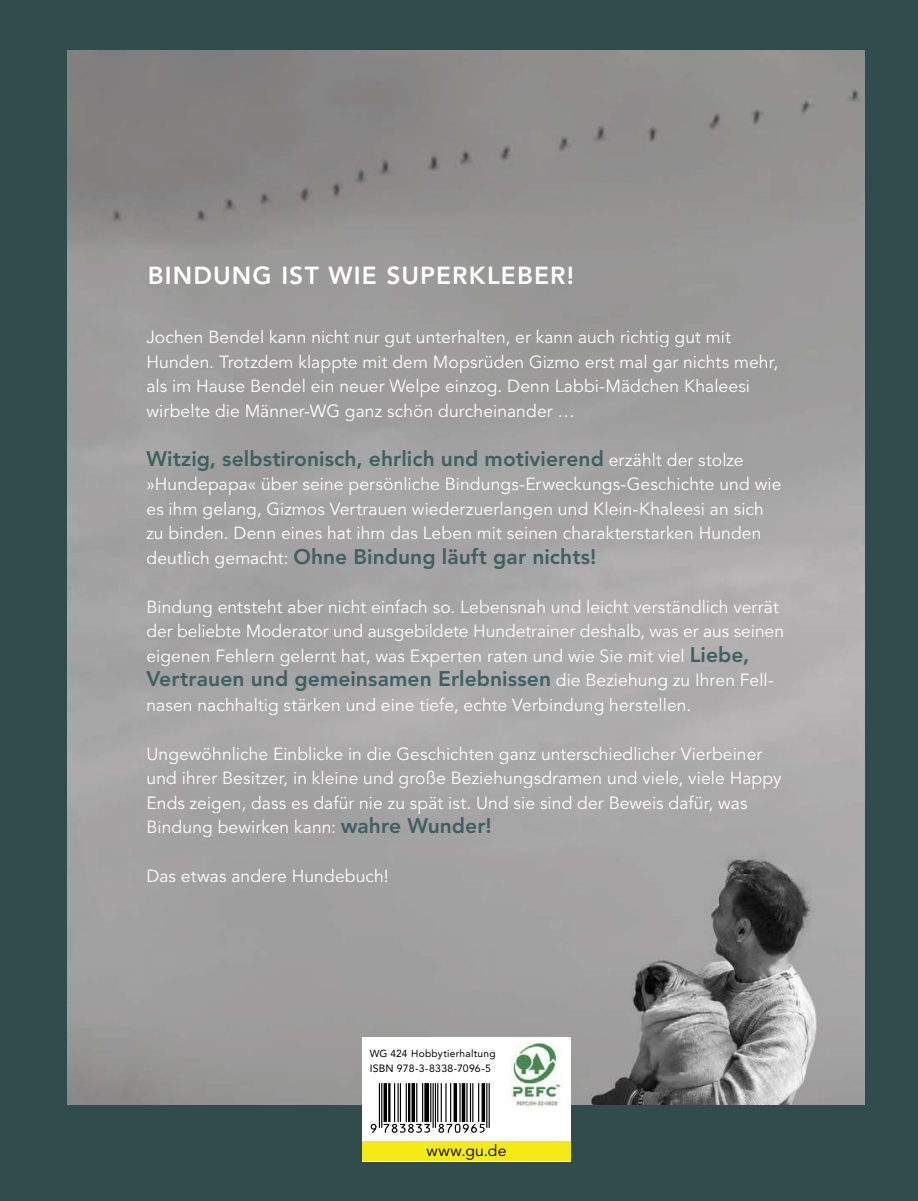
<style>
.page{position:relative;width:918px;height:1201px;background:#fff}
.page>*{position:absolute;margin:0;border:0;box-sizing:border-box;transform-origin:0 0}
.t1{font:800 24.5px "Avenir LT Std";letter-spacing:.045em;color:#fff}
.t2{font:800 21px "Avenir LT Std";letter-spacing:.005em;color:#405f62}
.t3{font:17.5px/24.5px "Avenir LT Std";letter-spacing:.005em;color:#fff}
.t4{font:15.75px "Avenir LT Std";letter-spacing:.025em;color:#000}
.t5{font:10.5px "Avenir LT Std";letter-spacing:.02em;color:#000}
.t6{font:10.15px "Avenir LT Std";letter-spacing:.025em;color:#000}
.s1{font-weight:400;font-size:17.5px;color:#fff}
.s2{font-weight:800;font-size:21px;color:#405f62}
</style>
<div class="page">
<div style="left:0;top:0;width:918px;height:1200px;background:#304c4c"></div>
<img style="left:68px;top:51px;width:797px;height:1053px">
<div style="left:362px;top:1037px;width:208px;height:124px;background:#fff"></div>
<img style="left:510px;top:1042px;width:51px;height:66px">
<div style="left:362px;top:1141px;width:208px;height:20px;background:#f4eb15"></div>
<hr style="left:488px;top:1083px;width:2px;height:44px;background:#000">
<hr style="left:486px;top:1083px;width:1px;height:44px;background:#000">
<svg style="left:481px;top:1083px;width:4px;height:39px"></svg>
<hr style="left:478px;top:1083px;width:1px;height:39px;background:#000">
<hr style="left:472px;top:1083px;width:1px;height:39px;background:#000">
<hr style="left:470px;top:1083px;width:1px;height:39px;background:#000">
<hr style="left:466px;top:1083px;width:1px;height:39px;background:#000">
<hr style="left:462px;top:1083px;width:3px;height:39px;background:#000">
<hr style="left:459px;top:1083px;width:1px;height:39px;background:#000">
<svg style="left:453px;top:1083px;width:4px;height:39px"></svg>
<hr style="left:450px;top:1083px;width:1px;height:39px;background:#000">
<hr style="left:445px;top:1083px;width:1px;height:39px;background:#000">
<hr style="left:441px;top:1083px;width:1px;height:39px;background:#000">
<hr style="left:437px;top:1083px;width:1px;height:39px;background:#000">
<hr style="left:435px;top:1083px;width:1px;height:44px;background:#000">
<hr style="left:432px;top:1083px;width:2px;height:44px;background:#000">
<hr style="left:430px;top:1083px;width:1px;height:39px;background:#000">
<div style="left:424px;top:1083px;width:5px;height:39px;background:#000"></div>
<hr style="left:422px;top:1083px;width:1px;height:39px;background:#000">
<hr style="left:416px;top:1083px;width:1px;height:39px;background:#000">
<svg style="left:411px;top:1083px;width:4px;height:39px"></svg>
<hr style="left:408px;top:1083px;width:2px;height:39px;background:#000">
<hr style="left:406px;top:1083px;width:1px;height:39px;background:#000">
<hr style="left:400px;top:1083px;width:1px;height:39px;background:#000">
<hr style="left:397px;top:1083px;width:2px;height:39px;background:#000">
<hr style="left:394px;top:1083px;width:1px;height:39px;background:#000">
<hr style="left:388px;top:1083px;width:2px;height:39px;background:#000">
<svg style="left:383px;top:1083px;width:4px;height:39px"></svg>
<hr style="left:381px;top:1083px;width:1px;height:44px;background:#000">
<hr style="left:379px;top:1083px;width:1px;height:44px;background:#000">
<svg style="left:371px;top:1123px;width:113px;height:9px"></svg>
<h1 class="t1" style="left:148px;top:265px;width:428px">BINDUNG IST WIE SUPERKLEBER!</h1>
<p class="t3" style="left:146px;top:326px;width:633px">Jochen Bendel kann nicht nur gut unterhalten, er kann auch richtig gut mit Hunden. Trotzdem klappte mit dem Mopsrüden Gizmo erst mal gar nichts mehr, als im Hause Bendel ein neuer Welpe einzog. Denn Labbi-Mädchen Khaleesi wirbelte die Männer-WG ganz schön durcheinander …</p>
<p class="t2" style="left:146px;top:449px;width:599px">Witzig, selbstironisch, ehrlich und motivierend <span class="s1">erzählt der stolze</span></p>
<p class="t3" style="left:146px;top:473px;width:636px">»Hundepapa« über seine persönliche Bindungs-Erweckungs-Geschichte und wie es ihm gelang, Gizmos Vertrauen wiederzuerlangen und Klein-Khaleesi an sich zu binden. Denn eines hat ihm das Leben mit seinen charakterstarken Hunden</p>
<p class="t2" style="left:146px;top:547px;width:451px"><span class="s1">deutlich gemacht:</span> Ohne Bindung läuft gar nichts!</p>
<p class="t3" style="left:146px;top:595px;width:639px">Bindung entsteht aber nicht einfach so. Lebensnah und leicht verständlich verrät der beliebte Moderator und ausgebildete Hundetrainer deshalb, was er aus seinen eigenen Fehlern gelernt hat, was Experten raten und wie Sie mit viel <span class="s2">Liebe,</span></p>
<p class="t2" style="left:146px;top:670px;width:629px">Vertrauen und gemeinsamen Erlebnissen <span class="s1">die Beziehung zu Ihren Fell-</span></p>
<p class="t3" style="left:146px;top:693px;width:546px">nasen nachhaltig stärken und eine tiefe, echte Verbindung herstellen.</p>
<p class="t3" style="left:146px;top:742px;width:636px">Ungewöhnliche Einblicke in die Geschichten ganz unterschiedlicher Vierbeiner und ihrer Besitzer, in kleine und große Beziehungsdramen und viele, viele Happy Ends zeigen, dass es dafür nie zu spät ist. Und sie sind der Beweis dafür, was Bindung bewirken kann: <span class="s2">wahre Wunder!</span></p>
<p class="t3" style="left:146px;top:865px;width:244px">Das etwas andere Hundebuch!</p>
<p class="t6" style="left:370px;top:1049px;width:127px">WG 424 Hobbytierhaltung</p>
<p class="t5" style="left:370px;top:1063px;width:123px">ISBN 978-3-8338-7096-5</p>
<p class="t4" style="left:426px;top:1141px;width:81px">www.gu.de</p>
</div>
